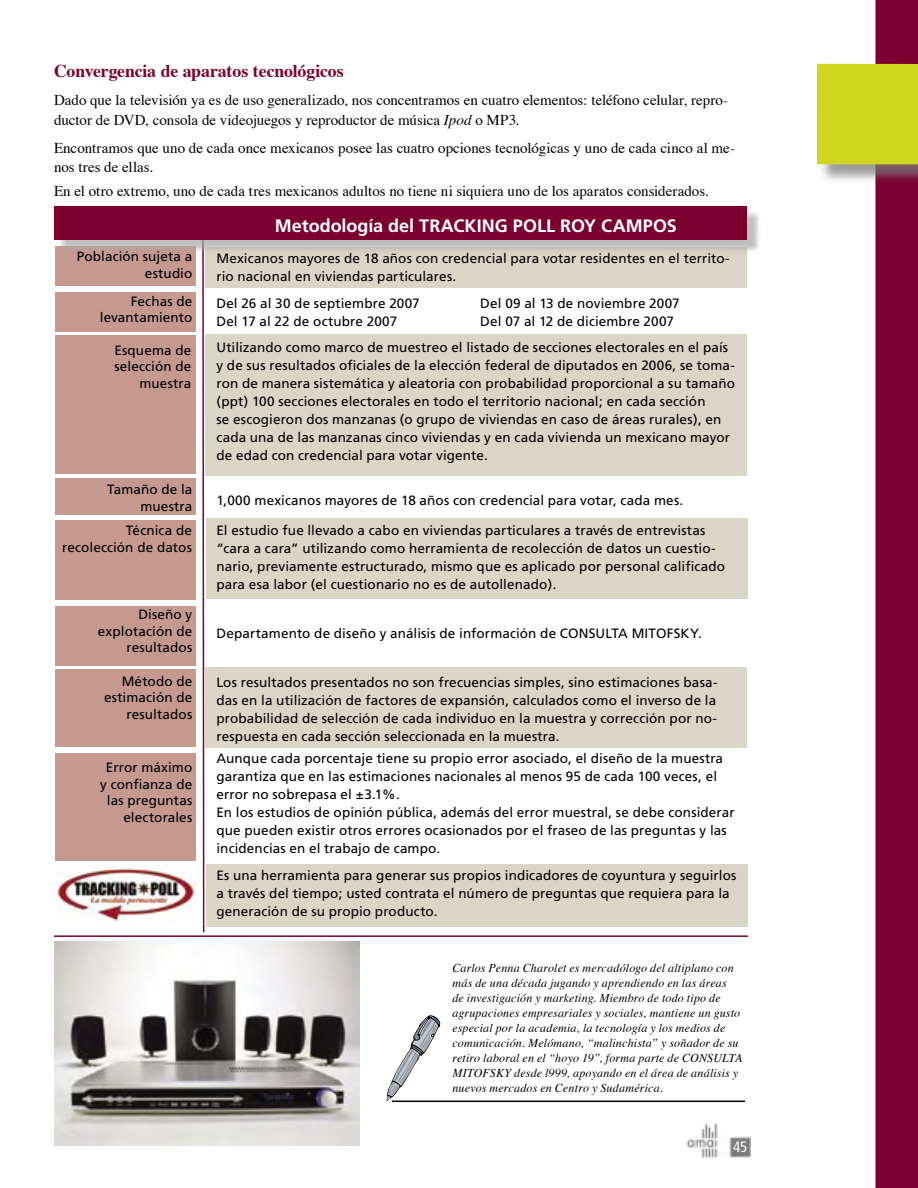
<style>
.page{position:relative;width:918px;height:1188px;background:#fff}
.page>*{position:absolute;margin:0;border:0;box-sizing:border-box;transform-origin:0 0}
.t1{font:700 18px "Frutiger";color:#fff}
.t2{font:700 18px "Times";letter-spacing:-.01em;color:#7c002f}
.t3{font:15px/19.5px "Times";color:#000}
.t4{font:condensed 15px "Frutiger";color:#fff}
.t5{font:13.5px/18px "Frutiger";letter-spacing:.01em;color:#000;text-align:right}
.t6{font:italic 12px/15px "Times";letter-spacing:.015em;color:#000}
.s1{font-style:italic}
</style>
<div class="page">
<img style="left:686px;top:1124px;width:64px;height:33px">
<div style="left:55px;top:247px;width:141px;height:39px;background:#c6998f"></div>
<div style="left:55px;top:292px;width:141px;height:40px;background:#c6998f"></div>
<div style="left:55px;top:336px;width:141px;height:138px;background:#c6998f"></div>
<div style="left:55px;top:478px;width:141px;height:37px;background:#c6998f"></div>
<div style="left:55px;top:520px;width:141px;height:80px;background:#c6998f"></div>
<div style="left:55px;top:606px;width:141px;height:60px;background:#c6998f"></div>
<div style="left:55px;top:670px;width:141px;height:77px;background:#c6998f"></div>
<div style="left:55px;top:754px;width:141px;height:107px;background:#c6998f"></div>
<div style="left:875px;top:0;width:43px;height:1188px;background:#7c002f"></div>
<div style="left:818px;top:65px;width:100px;height:120px;background:#7c7c7c;opacity:.75"></div>
<div style="left:817px;top:64px;width:101px;height:100px;background:#d0d51d"></div>
<svg style="left:202px;top:254px;width:3px;height:679px"></svg>
<div style="left:206px;top:247px;width:541px;height:41px;background:#dad5c6"></div>
<div style="left:206px;top:335px;width:541px;height:141px;background:#dad5c6"></div>
<div style="left:206px;top:519px;width:542px;height:80px;background:#dad5c6"></div>
<div style="left:206px;top:668px;width:541px;height:80px;background:#dad5c6"></div>
<div style="left:206px;top:865px;width:542px;height:62px;background:#dad5c6"></div>
<hr style="left:54px;top:935px;width:694px;height:2px;background:#7c002f">
<img style="left:55px;top:867px;width:141px;height:55px">
<img style="left:55px;top:942px;width:305px;height:204px">
<svg style="left:386px;top:1015px;width:73px;height:87px"></svg>
<hr style="left:392px;top:1101px;width:353px;height:1px;background:#000">
<div style="left:58px;top:210px;width:703px;height:44px;background:#aaa;opacity:.75"></div>
<div style="left:55px;top:207px;width:692px;height:33px;background:#7c002f"></div>
<h1 class="t2" style="left:54px;top:54px;width:291px">Convergencia de aparatos tecnológicos</h1>
<p class="t3" style="left:54px;top:89px;width:676px">Dado que la televisión ya es de uso generalizado, nos concentramos en cuatro elementos: teléfono celular, repro&shy;ductor de DVD, consola de videojuegos y reproductor de música <span class="s1">Ipod</span> o MP3.</p>
<p class="t3" style="left:54px;top:137px;width:683px">Encontramos que uno de cada once mexicanos posee las cuatro opciones tecnológicas y uno de cada cinco al me&shy;nos tres de ellas.</p>
<p class="t3" style="left:54px;top:180px;width:656px">En el otro extremo, uno de cada tres mexicanos adultos no tiene ni siquiera uno de los aparatos considerados.</p>
<p class="t5" style="left:77px;top:249px;width:117px;line-height:16.5px">Población sujeta a estudio</p>
<p class="t5" style="left:100px;top:293px;width:94px;line-height:16.5px">Fechas de levantamiento</p>
<p class="t5" style="left:114px;top:342px;width:78px;line-height:16.5px">Esquema de selección de muestra</p>
<p class="t5" style="left:107px;top:481px;width:87px;line-height:16.5px">Tamaño de la muestra</p>
<p class="t5" style="left:62px;top:522px;width:131px;line-height:16.5px">Técnica de recolección de datos</p>
<p class="t5" style="left:98px;top:606px;width:96px;line-height:16.5px">Diseño y explotación de resultados</p>
<p class="t5" style="left:104px;top:673px;width:90px;line-height:16.5px">Método de estimación de resultados</p>
<p class="t5" style="left:100px;top:759px;width:94px;line-height:16.5px">Error máximo y confianza de las preguntas electorales</p>
<h1 class="t1" style="left:275px;top:216px;width:404px">Metodología del TRACKING POLL ROY CAMPOS</h1>
<p class="t5" style="left:216px;top:250px;width:515px;text-align:left">Mexicanos mayores de 18 años con credencial para votar residentes en el territo&shy;rio nacional en viviendas particulares.</p>
<p class="t5" style="left:216px;top:294px;width:205px">Del 26 al 30 de septiembre 2007</p>
<p class="t5" style="left:480px;top:294px;width:201px">Del 09 al 13 de noviembre 2007</p>
<p class="t5" style="left:216px;top:312px;width:182px">Del 17 al 22 de octubre 2007</p>
<p class="t5" style="left:216px;top:308px;width:513px;line-height:26.5px;text-align:left;text-indent:264px">Del 07 al 12 de diciembre 2007<br>Utilizando como marco de muestreo el listado de secciones electorales en el país</p>
<p class="t5" style="left:216px;top:357px;width:520px;text-align:left">y de sus resultados oficiales de la elección federal de diputados en 2006, se toma&shy;ron de manera sistemática y aleatoria con probabilidad proporcional a su tamaño (ppt) 100 secciones electorales en todo el territorio nacional; en cada sección<br>se escogieron dos manzanas (o grupo de viviendas en caso de áreas rurales), en cada una de las manzanas cinco viviendas y en cada vivienda un mexicano mayor de edad con credencial para votar vigente.</p>
<p class="t5" style="left:216px;top:491px;width:468px">1,000 mexicanos mayores de 18 años con credencial para votar, cada mes.</p>
<p class="t5" style="left:216px;top:522px;width:510px;text-align:left">El estudio fue llevado a cabo en viviendas particulares a través de entrevistas “cara a cara” utilizando como herramienta de recolección de datos un cuestio&shy;nario, previamente estructurado, mismo que es aplicado por personal calificado para esa labor (el cuestionario no es de autollenado).</p>
<p class="t5" style="left:216px;top:625px;width:487px">Departamento de diseño y análisis de información de CONSULTA MITOFSKY.</p>
<p class="t5" style="left:216px;top:673px;width:503px;text-align:justify">Los resultados presentados no son frecuencias simples, sino estimaciones basa&shy;das en la utilización de factores de expansión, calculados como el inverso de la probabilidad de selección de cada individuo en la muestra y corrección por no&shy;respuesta en cada sección seleccionada en la muestra.</p>
<p class="t5" style="left:216px;top:750px;width:520px;text-align:left">Aunque cada porcentaje tiene su propio error asociado, el diseño de la muestra garantiza que en las estimaciones nacionales al menos 95 de cada 100 veces, el error no sobrepasa el ±3.1%.<br>En los estudios de opinión pública, además del error muestral, se debe considerar que pueden existir otros errores ocasionados por el fraseo de las preguntas y las incidencias en el trabajo de campo.</p>
<p class="t5" style="left:216px;top:866px;width:522px;text-align:left">Es una herramienta para generar sus propios indicadores de coyuntura y seguirlos a través del tiempo; usted contrata el número de preguntas que requiera para la generación de su propio producto.</p>
<p class="t6" style="left:452px;top:960px;width:292px">Carlos Penna Charolet es mercadólogo del altiplano con más de una década jugando y aprendiendo en las áreas<br>de investigación y marketing. Miembro de todo tipo de agrupaciones empresariales y sociales, mantiene un gusto especial por la academia, la tecnología y los medios de comunicación. Melómano, “malinchista” y soñador de su retiro laboral en el “hoyo 19”, forma parte de CONSULTA MITOFSKY desde l999, apoyando en el área de análisis y nuevos mercados en Centro y Sudamérica.</p>
<p class="t4" style="left:733px;top:1138px;width:16px">45</p>
</div>
